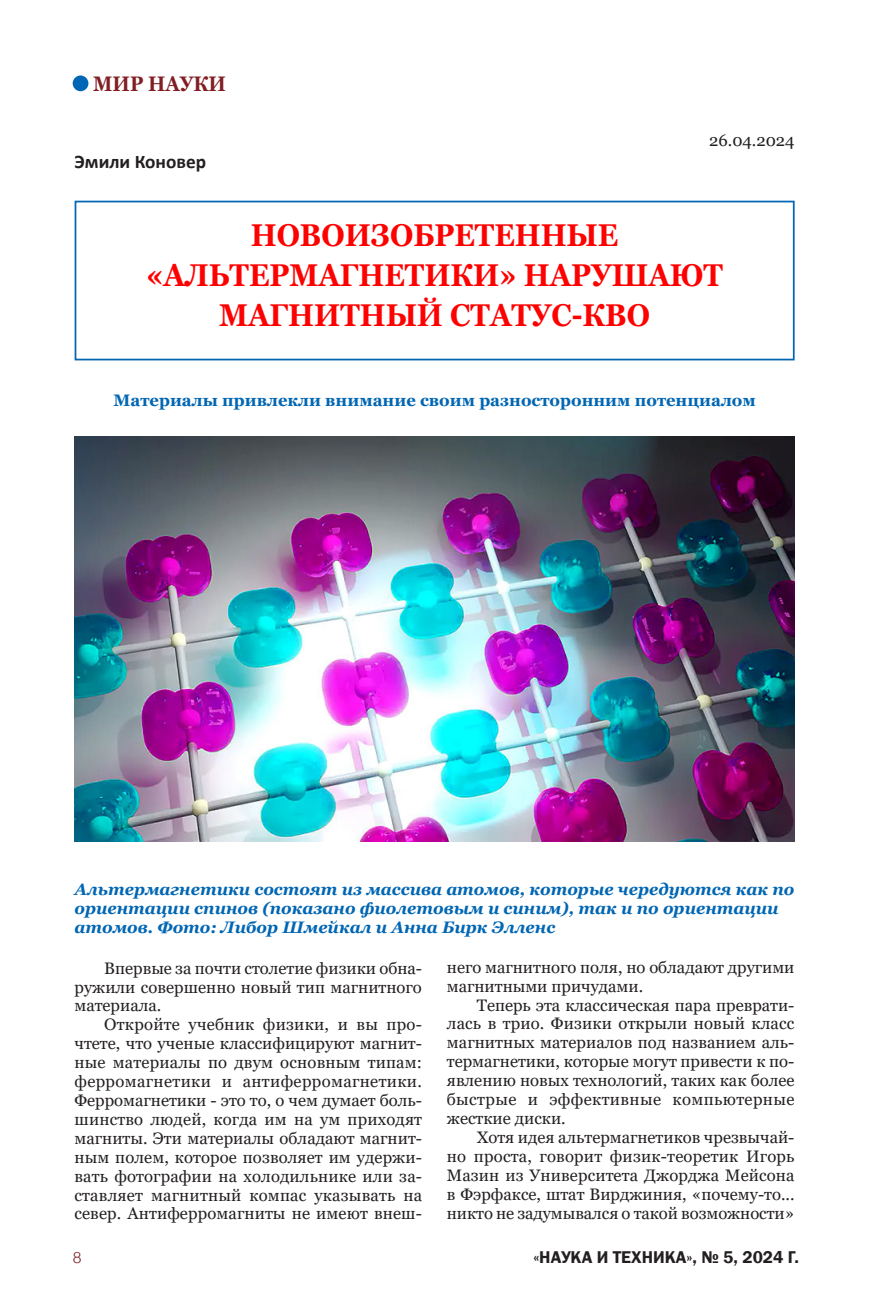
<style>
.page{position:relative;width:869px;height:1315px;background:#fff}
.page>*{position:absolute;margin:0;border:0;box-sizing:border-box;transform-origin:0 0}
.заголовок_мой{font:700 31.5px/40.2px "Georgia";color:#f00;text-align:center;scale:.9 1}
.Рубрика{font:700 21px "Georgia";color:#811e23;scale:.9 1}
.t1{font:700 19.25px "Calibri";color:#231f20}
.t2{font:600 17.5px "Franklin Gothic";color:#231f20}
.текст_мой{font:16.62px/18.9px "Georgia";color:#231f20;text-align:justify}
.подпись_под_фото{font:italic 700 16.62px/18.9px "Georgia";color:#0166b3}
.подзаголовок_мой{font:700 16.62px "Georgia";color:#0166b3}
.автор_мой{font:16.62px "Georgia";color:#231f20}
.t3{font:300 15.75px "Helios";color:#811e23}
</style>
<div class="page">
<div style="left:73px;top:75px;width:15px;height:16px;background:#0166b3;border-radius:50%"></div>
<div style="left:75px;top:201px;width:719px;height:159px;border:2px solid #0166b3"></div>
<img style="left:75px;top:436px;width:719px;height:405px">
<p class="Рубрика" style="left:93px;top:71px;width:149px">МИР НАУКИ</p>
<p class="t1" style="left:75px;top:148px;width:133px">Эмили Коновер</p>
<p class="автор_мой" style="left:708px;top:130px;width:87px">26.04.2024</p>
<p class="заголовок_мой" style="left:146px;top:215px;width:641px">НОВОИЗОБРЕТЕННЫЕ «АЛЬТЕРМАГНЕТИКИ» НАРУШАЮТ<br>МАГНИТНЫЙ СТАТУС-КВО</p>
<p class="подзаголовок_мой" style="left:113px;top:390px;width:643px">Материалы привлекли внимание своим разносторонним потенциалом</p>
<p class="подпись_под_фото" style="left:74px;top:879px;width:721px">Альтермагнетики состоят из массива атомов, которые чередуются как по ориентации спинов (показано фиолетовым и синим), так и по ориентации атомов. Фото: Либор Шмейкал и Анна Бирк Элленс</p>
<p class="текст_мой" style="left:446px;top:958px;width:349px">него магнитного поля, но обладают другими магнитными причудами.</p>
<p class="текст_мой" style="left:446px;top:995px;width:349px;text-indent:30px">Теперь эта классическая пара преврати&shy;лась в трио. Физики открыли новый класс магнитных материалов под названием аль&shy;термагнетики, которые могут привести к по&shy;явлению новых технологий, таких как более быстрые и эффективные компьютерные жесткие диски.</p>
<p class="текст_мой" style="left:446px;top:1128px;width:349px;text-indent:30px">Хотя идея альтермагнетиков чрезвычай&shy;но проста, говорит физик-теоретик Игорь Мазин из Университета Джорджа Мейсона в Фэрфаксе, штат Вирджиния, «почему-то... никто не задумывался о такой возможности»</p>
<p class="текст_мой" style="left:74px;top:958px;width:349px;text-indent:30px">Впервые за почти столетие физики обна&shy;ружили совершенно новый тип магнитного материала.</p>
<p class="текст_мой" style="left:74px;top:1015px;width:349px;text-indent:30px">Откройте учебник физики, и вы про&shy;чтете, что ученые классифицируют магнит&shy;ные материалы по двум основным типам: ферромагнетики и антиферромагнетики.<br>Ферромагнетики - это то, о чем думает боль&shy;шинство людей, когда им на ум приходят магниты. Эти материалы обладают магнит&shy;ным полем, которое позволяет им удержи&shy;вать фотографии на холодильнике или за&shy;ставляет магнитный компас указывать на север. Антиферромагниты не имеют внеш-</p>
<p class="t3" style="left:73px;top:1248px;width:10px">8</p>
<p class="t2" style="left:533px;top:1246px;width:267px">«НАУКА И ТЕХНИКА», № 5, 2024 Г.</p>
</div>
